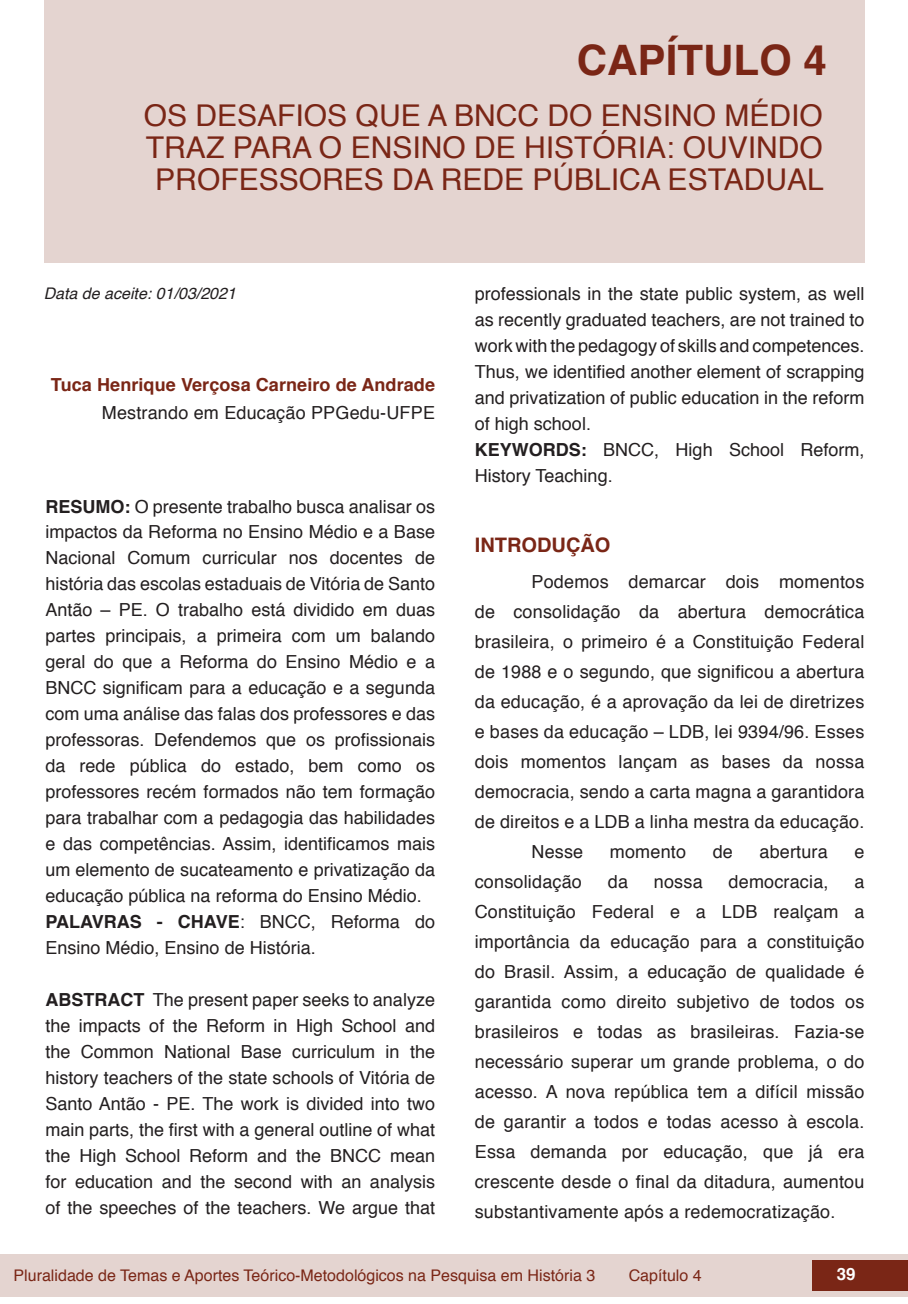
<style>
.page{position:relative;width:908px;height:1304px;background:#fff}
.page>*{position:absolute;margin:0;border:0;box-sizing:border-box;transform-origin:0 0}
.t1{font:700 42px "Helvetica";color:#7a2616}
.t2{font:30px/32px "Helvetica";color:#7a2616;text-align:center}
.t3{font:700 20px "Helvetica";color:#7a2616}
.t4{font:18px/26px "Helvetica";color:#231f20}
.t5{font:700 18px "Helvetica";letter-spacing:.005em;color:#7a2616}
.t6{font:700 16.8px "Helvetica";color:#fff}
.t7{font:16px "Helvetica";color:#7a2616}
.t8{font:italic 16px "Helvetica";color:#231f20}
.s1{font-weight:700}
</style>
<div class="page">
<div style="left:0;top:1254px;width:906px;height:43px;background:#e4d4d0"></div>
<div style="left:812px;top:1261px;width:95px;height:30px;background:#7a2616"></div>
<div style="left:44px;top:0;width:819px;height:263px;background:#e4d4d0"></div>
<h1 class="t1" style="left:576px;top:26px;width:251px">CAPÍTULO 4</h1>
<h2 class="t2" style="left:144px;top:101px;width:681px">OS DESAFIOS QUE A BNCC DO ENSINO MÉDIO<br>TRAZ PARA O ENSINO DE HISTÓRIA: OUVINDO<br>PROFESSORES DA REDE PÚBLICA ESTADUAL</h2>
<p class="t8" style="left:44px;top:280px;width:194px">Data de aceite: 01/03/2021</p>
<p class="t5" style="left:51px;top:370px;width:385px">Tuca Henrique Verçosa Carneiro de Andrade</p>
<p class="t4" style="left:102px;top:400px;width:334px">Mestrando em Educação PPGedu-UFPE</p>
<p class="t4" style="left:45px;top:494px;width:391px"><span class="s1">RESUMO:</span> O presente trabalho busca analisar os impactos da Reforma no Ensino Médio e a Base Nacional Comum curricular nos docentes de história das escolas estaduais de Vitória de Santo Antão – PE. O trabalho está dividido em duas partes principais, a primeira com um balando geral do que a Reforma do Ensino Médio e a BNCC significam para a educação e a segunda com uma análise das falas dos professores e das professoras. Defendemos que os profissionais da rede pública do estado, bem como os professores recém formados não tem formação para trabalhar com a pedagogia das habilidades e das competências. Assim, identificamos mais um elemento de sucateamento e privatização da educação pública na reforma do Ensino Médio.<br><span class="s1">PALAVRAS - CHAVE</span>: BNCC, Reforma do Ensino Médio, Ensino de História.</p>
<p class="t4" style="left:45px;top:988px;width:391px;text-align:justify"><span class="s1">ABSTRACT</span> The present paper seeks to analyze the impacts of the Reform in High School and the Common National Base curriculum in the history teachers of the state schools of Vitória de Santo Antão - PE. The work is divided into two main parts, the first with a general outline of what the High School Reform and the BNCC mean for education and the second with an analysis of the speeches of the teachers. We argue that</p>
<p class="t4" style="left:474px;top:281px;width:391px">professionals in the state public system, as well as recently graduated teachers, are not trained to work with the pedagogy of skills and competences.<br>Thus, we identified another element of scrapping and privatization of public education in the reform of high school.<br><span class="s1">KEYWORDS:</span> BNCC, High School Reform, History Teaching.</p>
<p class="t3" style="left:474px;top:529px;width:137px">INTRODUÇÃO</p>
<p class="t4" style="left:531px;top:569px;width:334px">Podemos demarcar dois momentos</p>
<p class="t4" style="left:474px;top:599px;width:391px">de consolidação da abertura democrática</p>
<p class="t4" style="left:474px;top:629px;width:391px">brasileira, o primeiro é a Constituição Federal</p>
<p class="t4" style="left:474px;top:659px;width:391px">de 1988 e o segundo, que significou a abertura</p>
<p class="t4" style="left:474px;top:689px;width:391px">da educação, é a aprovação da lei de diretrizes</p>
<p class="t4" style="left:474px;top:719px;width:391px">e bases da educação – LDB, lei 9394/96. Esses</p>
<p class="t4" style="left:474px;top:749px;width:391px">dois momentos lançam as bases da nossa</p>
<p class="t4" style="left:474px;top:779px;width:391px">democracia, sendo a carta magna a garantidora</p>
<p class="t4" style="left:474px;top:809px;width:391px">de direitos e a LDB a linha mestra da educação.</p>
<p class="t4" style="left:531px;top:839px;width:53px">Nesse</p>
<p class="t4" style="left:609px;top:839px;width:78px">momento</p>
<p class="t4" style="left:712px;top:839px;width:22px">de</p>
<p class="t4" style="left:759px;top:839px;width:70px">abertura</p>
<p class="t4" style="left:854px;top:839px;width:12px">e</p>
<p class="t4" style="left:474px;top:869px;width:109px">consolidação</p>
<p class="t4" style="left:607px;top:869px;width:22px">da</p>
<p class="t4" style="left:653px;top:869px;width:50px">nossa</p>
<p class="t4" style="left:728px;top:869px;width:101px">democracia,</p>
<p class="t4" style="left:474px;top:867px;width:391px;line-height:30px;text-align:justify;text-indent:379px">a Constituição Federal e a LDB realçam a importância da educação para a constituição do Brasil. Assim, a educação de qualidade é garantida como direito subjetivo de todos os brasileiros e todas as brasileiras. Fazia-se necessário superar um grande problema, o do acesso. A nova república tem a difícil missão de garantir a todos e todas acesso à escola.<br>Essa demanda por educação, que já era crescente desde o final da ditadura, aumentou substantivamente após a redemocratização.</p>
<p class="t7" style="left:14px;top:1263px;width:583px">Pluralidade de Temas e Aportes Teórico-Metodológicos na Pesquisa em História 3</p>
<p class="t7" style="left:628px;top:1263px;width:74px">Capítulo 4</p>
<p class="t6" style="left:836px;top:1261px;width:20px">39</p>
</div>
